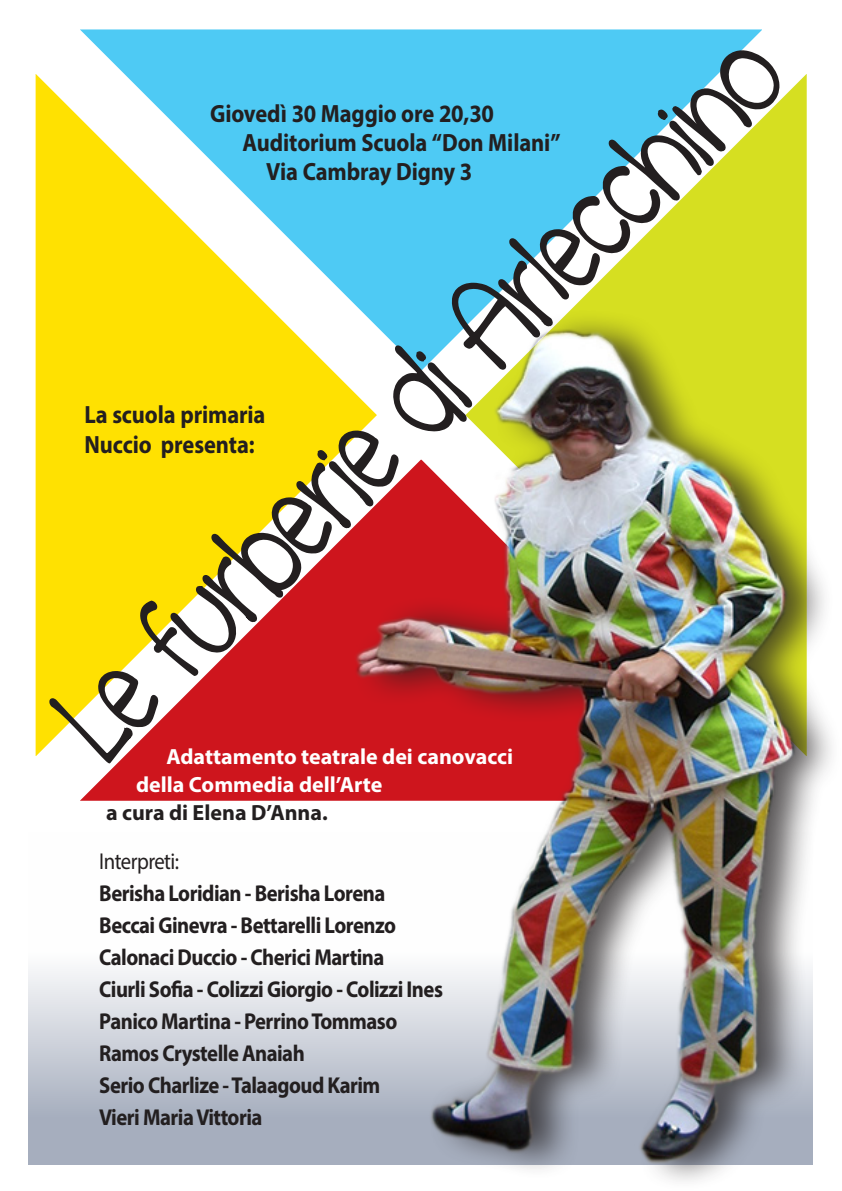
<style>
.page{position:relative;width:842px;height:1191px;background:#fff}
.page>*{position:absolute;margin:0;border:0;box-sizing:border-box;transform-origin:0 0}
.t1{font:125px "cinnamoncake";color:#231f20;scale:.75 1}
.t2{font:700 25px/29px "Myriad Pro";letter-spacing:-.005em;color:#231f20;scale:.9 1}
.t3{font:700 23px/32px "Myriad Pro";letter-spacing:-.025em;color:#231f20;scale:.9 1}
.t4{font:23px "Myriad Pro";letter-spacing:-.025em;color:#231f20;scale:.9 1}
.t5{font:700 22px/28px "Myriad Pro";color:#fff}
.t6{font:700 22px "Myriad Pro";color:#231f20}
</style>
<div class="page">
<svg style="left:29px;top:969px;width:325px;height:196px;background:#c3c9d3"></svg>
<svg style="left:35px;top:29px;width:362px;height:772px;background:#c99d67"></svg>
<svg style="left:397px;top:29px;width:410px;height:279px;background:#9edaa5"></svg>
<div style="left:354px;top:308px;width:488px;height:883px;background:#231f20;opacity:.75"></div>
<img style="left:354px;top:328px;width:443px;height:837px">
<img style="left:48px;top:49px;width:732px;height:715px">
<h1 class="t1" style="left:26px;top:681px;width:1286px;rotate:-45deg">Le furberie di Arlecchino</h1>
<p class="t2" style="left:210px;top:98px;width:317px">Giovedì 30 Maggio ore 20,30</p>
<p class="t2" style="left:243px;top:127px;width:355px">Auditorium Scuola “Don Milani”</p>
<p class="t2" style="left:266px;top:156px;width:231px">Via Cambray Digny 3</p>
<p class="t2" style="left:84px;top:400px;width:203px">La scuola primaria<br>Nuccio presenta:</p>
<p class="t5" style="left:136px;top:742px;width:379px;text-indent:30px">Adattamento teatrale dei canovacci della Commedia dell’Arte</p>
<p class="t6" style="left:106px;top:798px;width:223px">a cura di Elena D’Anna.</p>
<p class="t4" style="left:99px;top:847px;width:90px">Interpreti:</p>
<p class="t3" style="left:99px;top:876px;width:383px">Berisha Loridian - Berisha Lorena<br>Beccai Ginevra - Bettarelli Lorenzo<br>Calonaci Duccio - Cherici Martina<br>Ciurli Sofia - Colizzi Giorgio - Colizzi Ines<br>Panico Martina - Perrino Tommaso<br>Ramos Crystelle Anaiah<br>Serio Charlize - Talaagoud Karim<br>Vieri Maria Vittoria</p>
</div>
